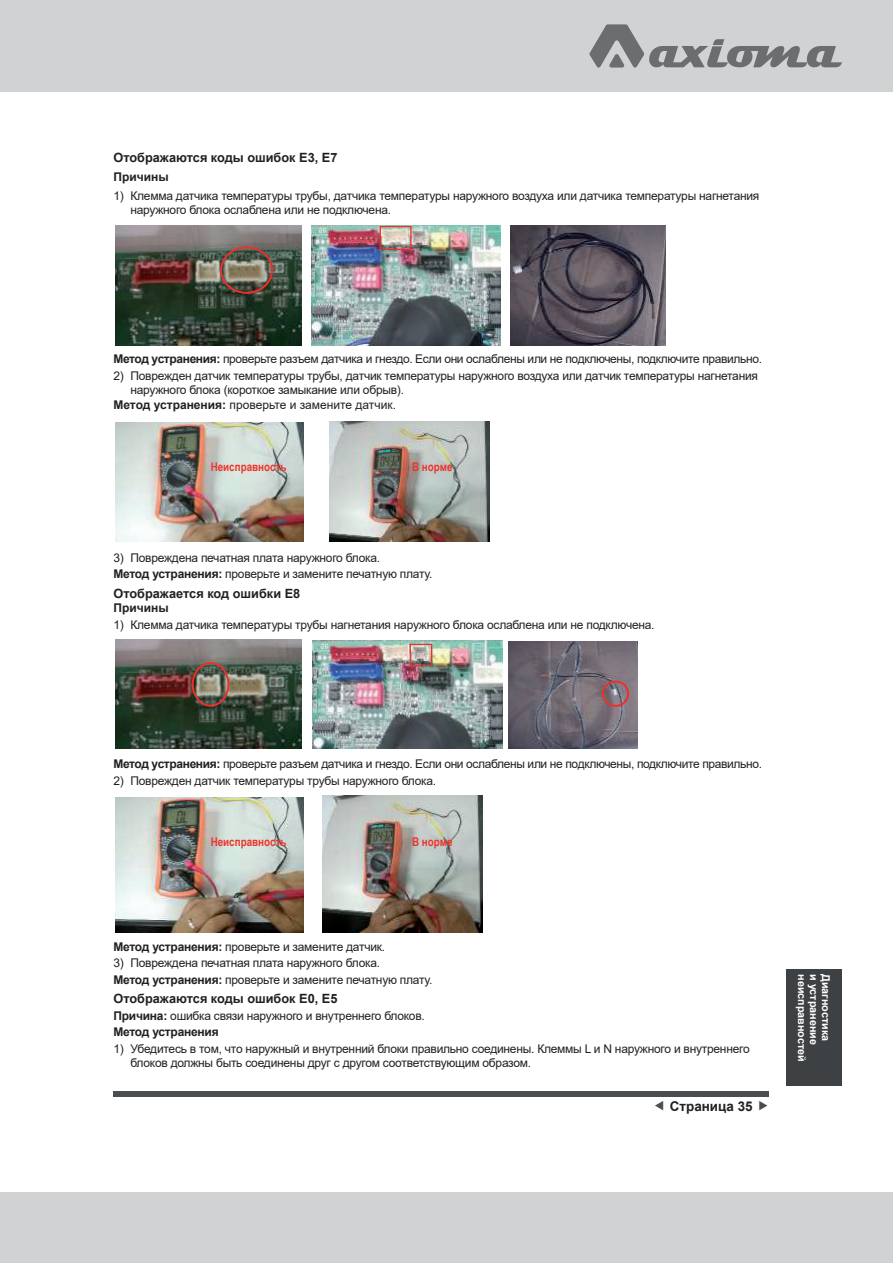
<style>
.page{position:relative;width:893px;height:1263px;background:#fff}
.page>*{position:absolute;margin:0;border:0;box-sizing:border-box;transform-origin:0 0}
.t1{font:700 13.5px "Arial";color:#231f20}
.t2{font:700 12.75px "Arial";color:#231f20}
.t3{font:12px/16.5px "Arial";letter-spacing:-.02em;color:#231f20}
.t4{font:12px "Arial";color:#231f20}
.t5{font:700 12px "Arial Narrow";color:#ee342b}
.t6{font:700 12px "Arial";color:#231f20}
.t7{font:700 10.8px "Arial";color:#fff}
.s1{font-weight:700}
</style>
<div class="page">
<div style="left:113px;top:1092px;width:656px;height:5px;background:#4a4e50"></div>
<div style="left:0;top:1192px;width:893px;height:71px;background:#d1d2d4"></div>
<div style="left:0;top:0;width:893px;height:92px;background:#d1d2d4"></div>
<svg style="left:589px;top:24px;width:253px;height:44px"></svg>
<div style="left:786px;top:970px;width:56px;height:116px;background:#3e4143"></div>
<img style="left:115px;top:225px;width:187px;height:121px">
<img style="left:511px;top:225px;width:155px;height:121px">
<div style="left:220px;top:246px;width:53px;height:48px;border:2px solid #ee2f2a;border-radius:50%"></div>
<img style="left:311px;top:225px;width:190px;height:121px">
<div style="left:380px;top:226px;width:32px;height:24px;border:1px solid #ee2f2a"></div>
<img style="left:115px;top:422px;width:188px;height:120px">
<img style="left:329px;top:421px;width:160px;height:121px">
<img style="left:115px;top:639px;width:187px;height:109px">
<img style="left:508px;top:641px;width:129px;height:107px">
<img style="left:191px;top:661px;width:439px;height:47px">
<img style="left:312px;top:640px;width:190px;height:108px">
<div style="left:410px;top:644px;width:22px;height:22px;border:1px solid #ee2f2a"></div>
<img style="left:115px;top:797px;width:188px;height:135px">
<img style="left:322px;top:796px;width:160px;height:136px">
<p class="t2" style="left:113px;top:149px;width:226px">Отображаются коды ошибок E3, E7</p>
<p class="t6" style="left:113px;top:168px;width:57px">Причины</p>
<p class="t3" style="left:130px;top:188px;width:630px;line-height:14.4px;text-indent:-17px">1) Клемма датчика температуры трубы, датчика температуры наружного воздуха или датчика температуры нагнетания наружного блока ослаблена или не подключена.</p>
<p class="t3" style="left:113px;top:351px;width:650px"><span class="s1">Метод устранения:</span> проверьте разъем датчика и гнездо. Если они ослаблены или не подключены, подключите правильно.</p>
<p class="t3" style="left:113px;top:367px;width:646px">2) Поврежден датчик температуры трубы, датчик температуры наружного воздуха или датчик температуры нагнетания</p>
<p class="t3" style="left:130px;top:382px;width:275px">наружного блока (короткое замыкание или обрыв).</p>
<p class="t4" style="left:113px;top:396px;width:284px"><span class="s1">Метод устранения:</span> проверьте и замените датчик.</p>
<p class="t5" style="left:211px;top:458px;width:77px">Неисправность</p>
<p class="t5" style="left:412px;top:458px;width:42px">В норме</p>
<p class="t3" style="left:113px;top:549px;width:320px">3) Повреждена печатная плата наружного блока.<br><span class="s1">Метод устранения:</span> проверьте и замените печатную плату.</p>
<p class="t2" style="left:113px;top:584px;width:188px">Отображается код ошибки E8</p>
<p class="t6" style="left:113px;top:599px;width:57px">Причины</p>
<p class="t3" style="left:113px;top:616px;width:543px">1) Клемма датчика температуры трубы нагнетания наружного блока ослаблена или не подключена.</p>
<p class="t3" style="left:113px;top:756px;width:650px"><span class="s1">Метод устранения:</span> проверьте разъем датчика и гнездо. Если они ослаблены или не подключены, подключите правильно.</p>
<p class="t3" style="left:113px;top:772px;width:324px">2) Поврежден датчик температуры трубы наружного блока.</p>
<p class="t5" style="left:211px;top:833px;width:77px">Неисправность</p>
<p class="t5" style="left:412px;top:833px;width:42px">В норме</p>
<p class="t3" style="left:113px;top:938px;width:273px"><span class="s1">Метод устранения:</span> проверьте и замените датчик.</p>
<p class="t3" style="left:113px;top:955px;width:320px">3) Повреждена печатная плата наружного блока.<br><span class="s1">Метод устранения:</span> проверьте и замените печатную плату.</p>
<p class="t2" style="left:113px;top:990px;width:226px">Отображаются коды ошибок E0, E5</p>
<p class="t3" style="left:113px;top:1007px;width:313px"><span class="s1">Причина:</span> ошибка связи наружного и внутреннего блоков.<br><span class="s1">Метод устранения</span></p>
<p class="t3" style="left:130px;top:1041px;width:621px;line-height:14.4px;text-indent:-17px">1) Убедитесь в том, что наружный и внутренний блоки правильно соединены. Клеммы L и N наружного и внутреннего блоков должны быть соединены друг с другом соответствующим образом.</p>
<p class="t1" style="left:670px;top:1097px;width:84px">Страница 35</p>
<p class="t7" style="left:810px;top:974px;width:89px;rotate:90deg">неисправностей</p>
<p class="t7" style="left:822px;top:974px;width:72px;rotate:90deg">и устранение</p>
<p class="t7" style="left:834px;top:974px;width:68px;rotate:90deg">Диагностика</p>
</div>
